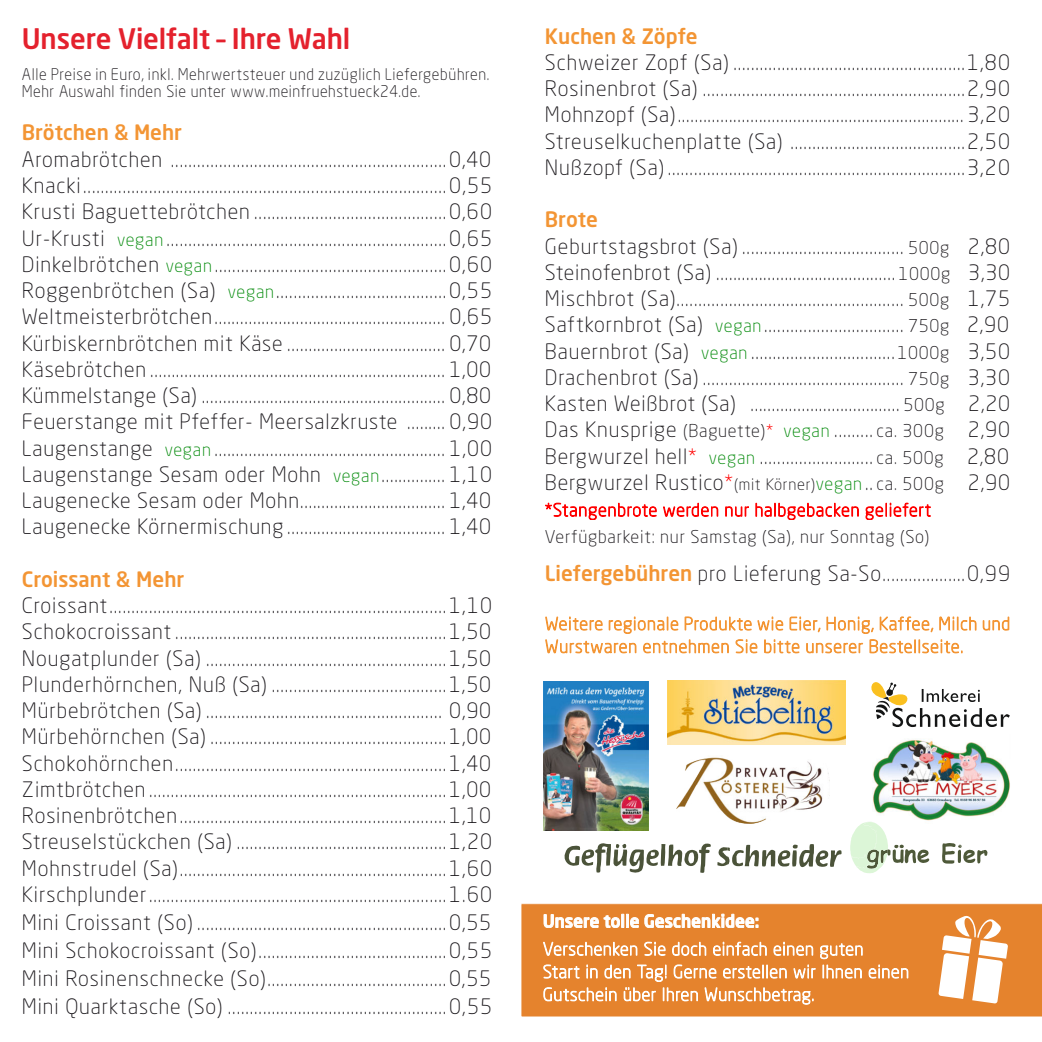
<style>
.page{position:relative;width:1042px;height:1042px;background:#fff}
.page>*{position:absolute;margin:0;border:0;box-sizing:border-box;transform-origin:0 0}
.t1{font:500 28px "Neo Sans W1 G";letter-spacing:-.005em;color:#e4212d}
.t2{font:300 21px/26.2px "Neo Sans W1 G";letter-spacing:.045em;color:#1a171b;text-align:justify}
.t3{font:500 21px "Neo Sans W1 G";color:#f39534}
.t4{font:300 17.5px "Neo Sans W1 G";letter-spacing:.045em;color:#1a171b}
.t5{font:300 15.92px/17.5px "Neo Sans W1 G";letter-spacing:.035em;color:#1a171b;scale:.94 1}
.s1{font-size:17.5px;color:#008908}
.s2{font-weight:500;color:#f39534}
.s3{font-size:17.5px}
.s4{font-size:17.5px;color:#f00}
.s5{color:#f00}
.s6{font-size:15.75px}
</style>
<div class="page">
<svg style="left:545px;top:503px;width:111px;height:17px"></svg>
<svg style="left:663px;top:503px;width:55px;height:13px"></svg>
<svg style="left:725px;top:506px;width:24px;height:10px"></svg>
<svg style="left:755px;top:503px;width:103px;height:17px"></svg>
<svg style="left:866px;top:503px;width:64px;height:17px"></svg>
<svg style="left:983px;top:616px;width:26px;height:14px"></svg>
<svg style="left:545px;top:616px;width:431px;height:37px"></svg>
<div style="left:521px;top:903px;width:521px;height:114px;background:#e5832d"></div>
<svg style="left:544px;top:914px;width:214px;height:14px"></svg>
<svg style="left:869px;top:964px;width:39px;height:14px"></svg>
<svg style="left:543px;top:942px;width:319px;height:62px;background:#ea9d5a"></svg>
<img style="left:668px;top:681px;width:177px;height:63px">
<svg style="left:871px;top:682px;width:139px;height:45px"></svg>
<img style="left:872px;top:739px;width:138px;height:82px">
<img style="left:544px;top:681px;width:105px;height:149px">
<svg style="left:850px;top:822px;width:79px;height:51px"></svg>
<svg style="left:942px;top:843px;width:45px;height:21px"></svg>
<svg style="left:564px;top:843px;width:147px;height:30px"></svg>
<svg style="left:717px;top:844px;width:125px;height:24px"></svg>
<svg style="left:938px;top:915px;width:70px;height:88px"></svg>
<img style="left:677px;top:757px;width:152px;height:67px">
<h1 class="t1" style="left:22px;top:27px;width:330px">Unsere Vielfalt – Ihre Wahl</h1>
<p class="t5" style="left:22px;top:65px;width:499px">Alle Preise in Euro, inkl. Mehrwertsteuer und zuzüglich Liefergebühren.<br>Mehr Auswahl finden Sie unter www.meinfruehstueck24.de.</p>
<p class="t3" style="left:22px;top:124px;width:162px">Brötchen &amp; Mehr</p>
<p class="t2" style="left:22px;top:146px;width:472px">Aromabrötchen ...............................................................0,40<br>Knacki...................................................................................0,55<br>Krusti Baguettebrötchen ............................................0,60<br>Ur-Krusti <span class="s1">vegan</span> ................................................................0,65<br>Dinkelbrötchen <span class="s1">vegan</span> .....................................................0,60<br>Roggenbrötchen (Sa) <span class="s1">vegan</span>.......................................0,55<br>Weltmeisterbrötchen...................................................... 0,65<br>Kürbiskernbrötchen mit Käse ..................................... 0,70<br>Käsebrötchen ..................................................................... 1,00<br>Kümmelstange (Sa) ......................................................... 0,80<br>Feuerstange mit Pfeffer- Meersalzkruste ......... 0,90<br>Laugenstange <span class="s1">vegan</span> ...................................................... 1,00<br>Laugenstange Sesam oder Mohn <span class="s1">vegan</span>............... 1,10<br>Laugenecke Sesam oder Mohn.................................. 1,40<br>Laugenecke Körnermischung ..................................... 1,40</p>
<p class="t3" style="left:22px;top:570px;width:164px">Croissant &amp; Mehr</p>
<p class="t2" style="left:22px;top:592px;width:472px;line-height:26.8px">Croissant.............................................................................1,10<br>Schokocroissant ..............................................................1,50<br>Nougatplunder (Sa) .......................................................1,50<br>Plunderhörnchen, Nuß (Sa) ........................................1,50<br>Mürbebrötchen (Sa) ...................................................... 0,90<br>Mürbehörnchen (Sa) ......................................................1,00<br>Schokohörnchen..............................................................1,40<br>Zimtbrötchen ....................................................................1,00<br>Rosinenbrötchen.............................................................1,10<br>Streuselstückchen (Sa) ................................................1,20<br>Mohnstrudel (Sa).............................................................1,60<br>Kirschplunder....................................................................1.60<br>Mini Croissant (So) .........................................................0,55<br>Mini Schokocroissant (So)...........................................0,55<br>Mini Rosinenschnecke (So).........................................0,55<br>Mini Quarktasche (So) ..................................................0,55</p>
<p class="t3" style="left:545px;top:27px;width:154px">Kuchen &amp; Zöpfe</p>
<p class="t2" style="left:545px;top:49px;width:467px">Schweizer Zopf (Sa) .....................................................1,80<br>Rosinenbrot (Sa) ............................................................2,90<br>Mohnzopf (Sa)................................................................... 3,20<br>Streuselkuchenplatte (Sa) ........................................2,50<br>Nußzopf (Sa) ....................................................................3,20</p>
<p class="t2" style="left:545px;top:207px;width:466px;text-align:left"><span class="s2">Brote<br></span>Geburtstagsbrot (Sa) ..................................... <span class="s3">500g</span> 2,80<br>Steinofenbrot (Sa) .......................................... <span class="s3">1000g</span> 3,30<br>Mischbrot (Sa).................................................... <span class="s3">500g</span> 1,75<br>Saftkornbrot (Sa) <span class="s1">vegan</span> ................................ <span class="s3">750g</span> 2,90<br>Bauernbrot (Sa) <span class="s1">vegan</span> .................................<span class="s3">1000g</span> 3,50<br>Drachenbrot (Sa) .............................................. <span class="s3">750g</span> 3,30<br>Kasten Weißbrot (Sa) ................................... <span class="s3">500g</span> 2,20<br>Das Knusprige <span class="s3">(Baguette)</span><span class="s4">*</span> <span class="s1">vegan</span> ......... <span class="s3">ca. 300g</span> 2,90<br>Bergwurzel hell<span class="s5">*</span> <span class="s1">vegan</span> .......................... <span class="s3">ca. 500g</span> 2,80<br>Bergwurzel Rustico<span class="s5">*</span><span class="s6">(mit Körner)</span><span class="s1">vegan</span> .. <span class="s3">ca. 500g</span> 2,90</p>
<p class="t4" style="left:545px;top:526px;width:386px">Verfügbarkeit: nur Samstag (Sa), nur Sonntag (So)</p>
<p class="t2" style="left:545px;top:560px;width:467px"><span class="s2">Liefergebühren</span> pro Lieferung Sa-So...................0,99</p>
</div>
